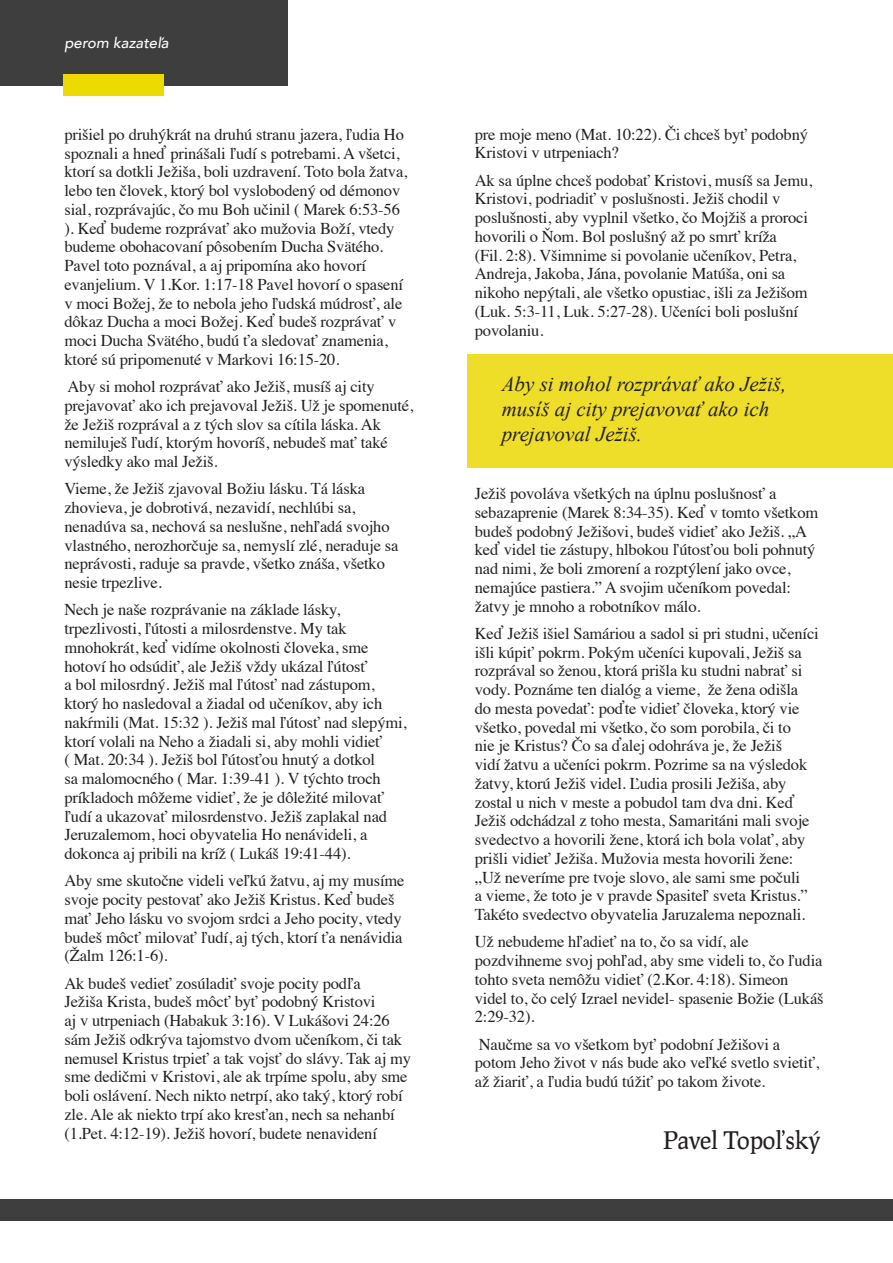
<style>
.page{position:relative;width:893px;height:1263px;background:#fff}
.page>*{position:absolute;margin:0;border:0;box-sizing:border-box;transform-origin:0 0}
.t1{font:24px "Prociono";color:#231f20}
.t2{font:italic 21px/25.2px "Times New Roman";color:#231f20}
.t3{font:16.5px/18.8px "Times";letter-spacing:-.01em;color:#231f20}
.t4{font:italic 500 15px "Avenir";color:#fff}
</style>
<div class="page">
<div style="left:468px;top:354px;width:425px;height:113px;background:#eede29"></div>
<div style="left:0;top:1199px;width:892px;height:21px;background:#3e3e3f"></div>
<div style="left:0;top:0;width:288px;height:85px;background:#3e3e3f"></div>
<div style="left:63px;top:74px;width:101px;height:22px;background:#ebdb01"></div>
<p class="t4" style="left:64px;top:34px;width:106px">perom kazateľa</p>
<p class="t3" style="left:64px;top:124px;width:344px">prišiel po druhýkrát na druhú stranu jazera, ľudia Ho spoznali a hneď prinášali ľudí s potrebami. A všetci, ktorí sa dotkli Ježiša, boli uzdravení. Toto bola žatva, lebo ten človek, ktorý bol vyslobodený od démonov sial, rozprávajúc, čo mu Boh učinil ( Marek 6:53-56 ). Keď budeme rozprávať ako mužovia Boží, vtedy budeme obohacovaní pôsobením Ducha Svätého.<br>Pavel toto poznával, a aj pripomína ako hovorí evanjelium. V 1.Kor. 1:17-18 Pavel hovorí o spasení v moci Božej, že to nebola jeho ľudská múdrosť, ale dôkaz Ducha a moci Božej. Keď budeš rozprávať v moci Ducha Svätého, budú ťa sledovať znamenia, ktoré sú pripomenuté v Markovi 16:15-20.</p>
<p class="t3" style="left:64px;top:376px;width:350px">Aby si mohol rozprávať ako Ježiš, musíš aj city prejavovať ako ich prejavoval Ježiš. Už je spomenuté, že Ježiš rozprával a z tých slov sa cítila láska. Ak nemiluješ ľudí, ktorým hovoríš, nebudeš mať také výsledky ako mal Ježiš.</p>
<p class="t3" style="left:64px;top:478px;width:335px">Vieme, že Ježiš zjavoval Božiu lásku. Tá láska zhovieva, je dobrotivá, nezavidí, nechlúbi sa, nenadúva sa, nechová sa neslušne, nehľadá svojho vlastného, nerozhorčuje sa, nemyslí zlé, neraduje sa neprávosti, raduje sa pravde, všetko znáša, všetko nesie trpezlive.</p>
<p class="t3" style="left:64px;top:599px;width:344px">Nech je naše rozprávanie na základe lásky, trpezlivosti, ľútosti a milosrdenstve. My tak mnohokrát, keď vidíme okolnosti človeka, sme hotoví ho odsúdiť, ale Ježiš vždy ukázal ľútosť<br>a bol milosrdný. Ježiš mal ľútosť nad zástupom, ktorý ho nasledoval a žiadal od učeníkov, aby ich nakŕmili (Mat. 15:32 ). Ježiš mal ľútosť nad slepými, ktorí volali na Neho a žiadali si, aby mohli vidieť<br>( Mat. 20:34 ). Ježiš bol ľútosťou hnutý a dotkol<br>sa malomocného ( Mar. 1:39-41 ). V týchto troch príkladoch môžeme vidieť, že je dôležité milovať ľudí a ukazovať milosrdenstvo. Ježiš zaplakal nad Jeruzalemom, hoci obyvatelia Ho nenávideli, a dokonca aj pribili na kríž ( Lukáš 19:41-44).</p>
<p class="t3" style="left:64px;top:870px;width:342px">Aby sme skutočne videli veľkú žatvu, aj my musíme svoje pocity pestovať ako Ježiš Kristus. Keď budeš mať Jeho lásku vo svojom srdci a Jeho pocity, vtedy budeš môcť milovať ľudí, aj tých, ktorí ťa nenávidia (Žalm 126:1-6).</p>
<p class="t3" style="left:64px;top:972px;width:348px">Ak budeš vedieť zosúladiť svoje pocity podľa<br>Ježiša Krista, budeš môcť byť podobný Kristovi<br>aj v utrpeniach (Habakuk 3:16). V Lukášovi 24:26 sám Ježiš odkrýva tajomstvo dvom učeníkom, či tak nemusel Kristus trpieť a tak vojsť do slávy. Tak aj my sme dedičmi v Kristovi, ale ak trpíme spolu, aby sme boli oslávení. Nech nikto netrpí, ako taký, ktorý robí zle. Ale ak niekto trpí ako kresťan, nech sa nehanbí (1.Pet. 4:12-19). Ježiš hovorí, budete nenavidení</p>
<p class="t3" style="left:475px;top:123px;width:335px">pre moje meno (Mat. 10:22). Či chceš byť podobný<br>Kristovi v utrpeniach?</p>
<p class="t3" style="left:475px;top:169px;width:339px">Ak sa úplne chceš podobať Kristovi, musíš sa Jemu, Kristovi, podriadiť v poslušnosti. Ježiš chodil v poslušnosti, aby vyplnil všetko, čo Mojžiš a proroci hovorili o Ňom. Bol poslušný až po smrť kríža<br>(Fil. 2:8). Všimnime si povolanie učeníkov, Petra, Andreja, Jakoba, Jána, povolanie Matúša, oni sa nikoho nepýtali, ale všetko opustiac, išli za Ježišom (Luk. 5:3-11, Luk. 5:27-28). Učeníci boli poslušní povolaniu.</p>
<p class="t2" style="left:502px;top:371px;width:286px">Aby si mohol rozprávať ako Ježiš, musíš aj city prejavovať ako ich prejavoval Ježiš.</p>
<p class="t3" style="left:475px;top:483px;width:345px">Ježiš povoláva všetkých na úplnu poslušnosť a sebazaprenie (Marek 8:34-35). Keď v tomto všetkom budeš podobný Ježišovi, budeš vidieť ako Ježiš. „A keď videl tie zástupy, hlbokou ľútosťou boli pohnutý nad nimi, že boli zmorení a rozptýlení jako ovce, nemajúce pastiera.” A svojim učeníkom povedal: žatvy je mnoho a robotníkov málo.</p>
<p class="t3" style="left:475px;top:623px;width:345px">Keď Ježiš išiel Samáriou a sadol si pri studni, učeníci išli kúpiť pokrm. Pokým učeníci kupovali, Ježiš sa rozprával so ženou, ktorá prišla ku studni nabrať si vody. Poznáme ten dialóg a vieme, že žena odišla<br>do mesta povedať: poďte vidieť človeka, ktorý vie všetko, povedal mi všetko, čo som porobila, či to<br>nie je Kristus? Čo sa ďalej odohráva je, že Ježiš<br>vidí žatvu a učeníci pokrm. Pozrime sa na výsledok žatvy, ktorú Ježiš videl. Ľudia prosili Ježiša, aby zostal u nich v meste a pobudol tam dva dni. Keď Ježiš odchádzal z toho mesta, Samaritáni mali svoje svedectvo a hovorili žene, ktorá ich bola volať, aby prišli vidieť Ježiša. Mužovia mesta hovorili žene: „Už neveríme pre tvoje slovo, ale sami sme počuli<br>a vieme, že toto je v pravde Spasiteľ sveta Kristus.” Takéto svedectvo obyvatelia Jaruzalema nepoznali.</p>
<p class="t3" style="left:475px;top:931px;width:350px">Už nebudeme hľadieť na to, čo sa vidí, ale pozdvihneme svoj pohľad, aby sme videli to, čo ľudia tohto sveta nemôžu vidieť (2.Kor. 4:18). Simeon videl to, čo celý Izrael nevidel- spasenie Božie (Lukáš 2:29-32).</p>
<p class="t3" style="left:475px;top:1033px;width:346px">Naučme sa vo všetkom byť podobní Ježišovi a potom Jeho život v nás bude ako veľké svetlo svietiť, až žiariť, a ľudia budú túžiť po takom živote.</p>
<h1 class="t1" style="left:663px;top:1125px;width:159px">Pavel Topoľský</h1>
</div>
